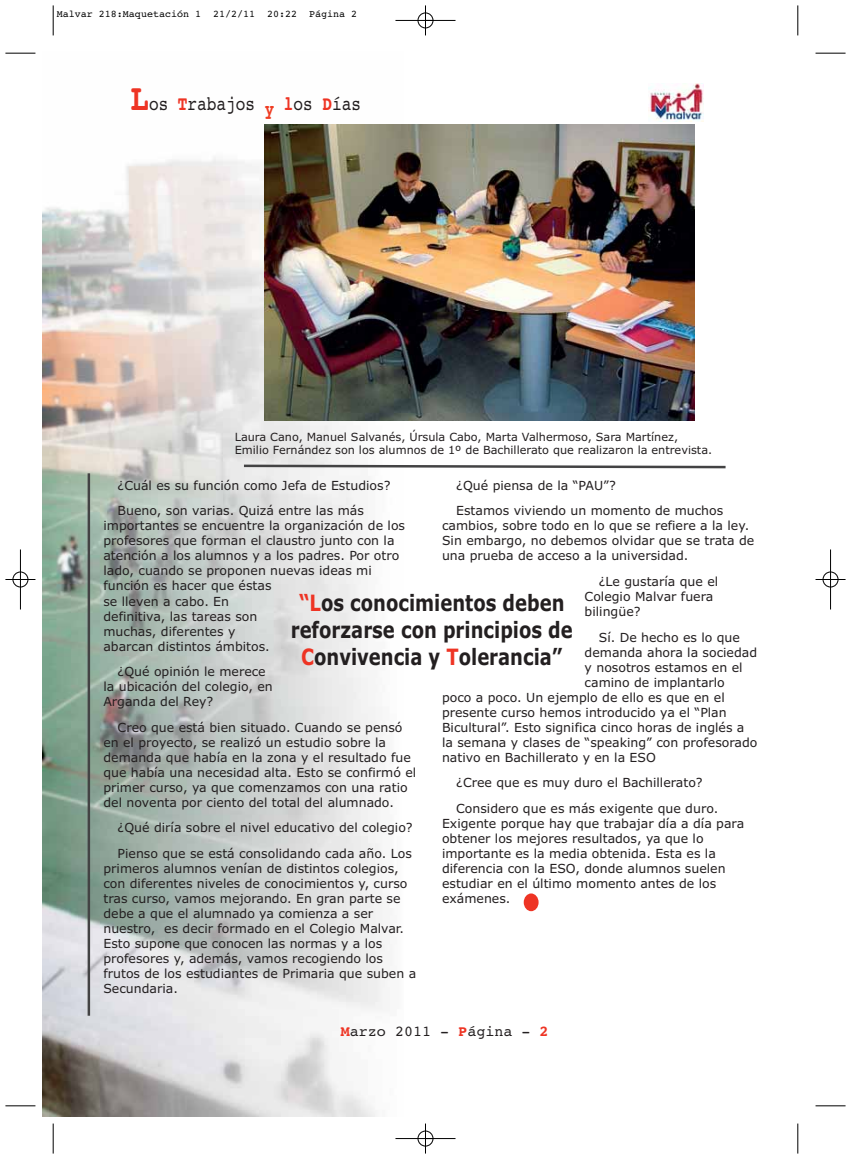
<style>
.page{position:relative;width:851px;height:1159px;background:#fff}
.page>*{position:absolute;margin:0;border:0;box-sizing:border-box;transform-origin:0 0}
.t1{font:700 22.5px/27px "Verdana";color:#231f20;text-align:center;scale:.8 1}
.t2{font:20px "Courier";color:#231f20;scale:.8 1}
.t3{font:15px "Courier";color:#231f20}
.t4{font:12.5px/15px "Verdana";color:#231f20}
.t5{font:11.25px/13.5px "Verdana";color:#231f20}
.t6{font:10px "Courier";color:#000}
.s1{font-weight:700;font-size:37.5px;color:#ee3424}
.s2{font-weight:700;color:#ee3424}
.s3{font-weight:700;color:#ef3d23}
.s4{color:#ee3424}
</style>
<div class="page">
<img style="left:648px;top:83px;width:55px;height:38px">
<img style="left:43px;top:124px;width:342px;height:992px">
<svg style="left:241px;top:463px;width:485px;height:6px"></svg>
<hr style="left:88px;top:473px;width:2px;height:542px;background:#434344">
<div style="left:523px;top:893px;width:15px;height:18px;background:#ee3424;border-radius:50%"></div>
<img style="left:265px;top:124px;width:429px;height:297px">
<hr style="left:53px;top:5px;width:1px;height:30px;background:#000">
<hr style="left:5px;top:53px;width:30px;height:1px;background:#000">
<hr style="left:797px;top:5px;width:1px;height:30px;background:#000">
<hr style="left:815px;top:53px;width:30px;height:1px;background:#000">
<hr style="left:53px;top:1123px;width:1px;height:30px;background:#000">
<hr style="left:5px;top:1105px;width:30px;height:1px;background:#000">
<hr style="left:797px;top:1123px;width:1px;height:30px;background:#000">
<hr style="left:815px;top:1105px;width:30px;height:1px;background:#000">
<div style="left:417px;top:13px;width:16px;height:15px;border:1px solid #fff;border-radius:50%"></div>
<div style="left:417px;top:1130px;width:16px;height:16px;border:1px solid #fff;border-radius:50%"></div>
<hr style="left:395px;top:20px;width:60px;height:1px;background:#000">
<hr style="left:395px;top:1138px;width:60px;height:1px;background:#000">
<hr style="left:20px;top:549px;width:1px;height:60px;background:#000">
<hr style="left:830px;top:549px;width:1px;height:60px;background:#000">
<hr style="left:425px;top:5px;width:1px;height:30px;background:#000">
<hr style="left:425px;top:1123px;width:1px;height:30px;background:#000">
<hr style="left:5px;top:579px;width:30px;height:1px;background:#000">
<hr style="left:815px;top:579px;width:30px;height:1px;background:#000">
<div style="left:418px;top:13px;width:15px;height:15px;border:1px solid #000;border-radius:50%"></div>
<div style="left:418px;top:1131px;width:15px;height:15px;border:1px solid #000;border-radius:50%"></div>
<div style="left:13px;top:572px;width:15px;height:15px;border:1px solid #000;border-radius:50%"></div>
<div style="left:822px;top:572px;width:16px;height:15px;border:1px solid #000;border-radius:50%"></div>
<p class="t6" style="left:57px;top:10px;width:302px">Malvar 218:Maquetación 1 21/2/11 20:22 Página 2</p>
<h2 class="t2" style="left:131px;top:97px;width:289px"><span class="s1">L</span>os <span class="s2">T</span>rabajos <span class="s3">y</span> <span class="s2">l</span>os <span class="s2">D</span>ías</h2>
<p class="t5" style="left:235px;top:431px;width:479px">Laura Cano, Manuel Salvanés, Úrsula Cabo, Marta Valhermoso, Sara Martínez,<br>Emilio Fernández son los alumnos de 1º de Bachillerato que realizaron la entrevista.</p>
<p class="t4" style="left:118px;top:473px;width:274px;line-height:25.6px">¿Cuál es su función como Jefa de Estudios?<br>Bueno, son varias. Quizá entre las más</p>
<p class="t4" style="left:103px;top:519px;width:303px">importantes se encuentre la organización de los profesores que forman el claustro junto con la atención a los alumnos y a los padres. Por otro lado, cuando se proponen nuevas ideas mi función es hacer que éstas<br>se lleven a cabo. En<br>definitiva, las tareas son<br>muchas, diferentes y<br>abarcan distintos ámbitos.</p>
<p class="t4" style="left:103px;top:665px;width:171px;text-indent:14px">¿Qué opinión le merece la ubicación del colegio, en<br>Arganda del Rey?</p>
<p class="t4" style="left:103px;top:721px;width:314px;text-indent:14px">Creo que está bien situado. Cuando se pensó en el proyecto, se realizó un estudio sobre la demanda que había en la zona y el resultado fue que había una necesidad alta. Esto se confirmó el primer curso, ya que comenzamos con una ratio del noventa por ciento del total del alumnado.</p>
<p class="t4" style="left:118px;top:816px;width:296px;line-height:25.6px">¿Qué diría sobre el nivel educativo del colegio?<br>Pienso que se está consolidando cada año. Los</p>
<p class="t4" style="left:103px;top:862px;width:314px">primeros alumnos venían de distintos colegios, con diferentes niveles de conocimientos y, curso tras curso, vamos mejorando. En gran parte se debe a que el alumnado ya comienza a ser nuestro, es decir formado en el Colegio Malvar.<br>Esto supone que conocen las normas y a los profesores y, además, vamos recogiendo los frutos de los estudiantes de Primaria que suben a Secundaria.</p>
<p class="t4" style="left:456px;top:473px;width:268px;line-height:25.6px">¿Qué piensa de la “PAU”?<br>Estamos viviendo un momento de muchos</p>
<p class="t4" style="left:442px;top:519px;width:314px">cambios, sobre todo en lo que se refiere a la ley.<br>Sin embargo, no debemos olvidar que se trata de una prueba de acceso a la universidad.</p>
<p class="t4" style="left:584px;top:575px;width:135px;text-indent:14px">¿Le gustaría que el<br>Colegio Malvar fuera bilingüe?</p>
<p class="t4" style="left:598px;top:631px;width:143px">Sí. De hecho es lo que</p>
<p class="t4" style="left:584px;top:646px;width:174px">demanda ahora la sociedad</p>
<p class="t4" style="left:584px;top:661px;width:159px">y nosotros estamos en el</p>
<p class="t4" style="left:584px;top:676px;width:142px">camino de implantarlo</p>
<p class="t4" style="left:442px;top:691px;width:284px">poco a poco. Un ejemplo de ello es que en el</p>
<p class="t4" style="left:442px;top:706px;width:286px">presente curso hemos introducido ya el “Plan</p>
<p class="t4" style="left:442px;top:721px;width:304px">Bicultural”. Esto significa cinco horas de inglés a</p>
<p class="t4" style="left:442px;top:736px;width:317px">la semana y clases de “speaking” con profesorado</p>
<p class="t4" style="left:442px;top:751px;width:215px">nativo en Bachillerato y en la ESO</p>
<p class="t4" style="left:456px;top:771px;width:263px;line-height:25.6px">¿Cree que es muy duro el Bachillerato?<br>Considero que es más exigente que duro.</p>
<p class="t4" style="left:442px;top:817px;width:304px">Exigente porque hay que trabajar día a día para obtener los mejores resultados, ya que lo importante es la media obtenida. Esta es la diferencia con la ESO, donde alumnos suelen estudiar en el último momento antes de los exámenes.</p>
<h1 class="t1" style="left:291px;top:592px;width:354px"><span class="s4">“L</span>os conocimientos deben reforzarse con principios de<br><span class="s4">C</span>onvivencia y <span class="s4">T</span>olerancia”</h1>
<p class="t3" style="left:341px;top:1026px;width:209px"><span class="s2">M</span>arzo 2011 - <span class="s2">P</span>ágina - <span class="s2">2</span></p>
</div>
